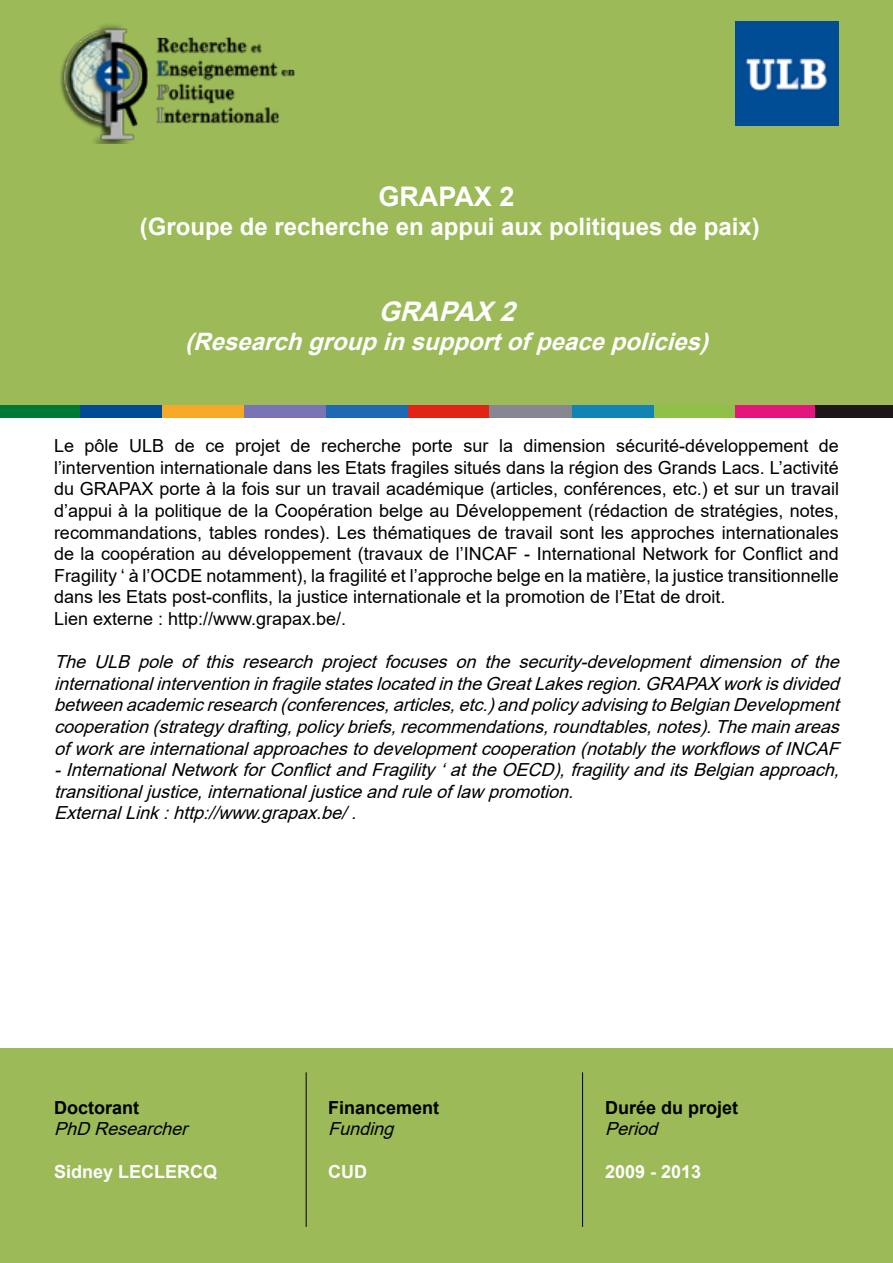
<style>
.page{position:relative;width:893px;height:1263px;background:#fff}
.page>*{position:absolute;margin:0;border:0;box-sizing:border-box;transform-origin:0 0}
.t1{font:700 27px "Arial";color:#fff}
.t2{font:italic 700 27px "Arial";color:#fff}
.t3{font:700 24px "Arial";color:#fff}
.t4{font:italic 700 24px "Arial";color:#fff}
.t5{font:18px/21.6px "Arial";color:#000}
.t6{font:italic 18px/21.6px "Arial";color:#000}
.t7{font:700 18px "Arial";color:#000}
.t8{font:700 18px "Arial";color:#fff}
</style>
<div class="page">
<div style="left:0;top:0;width:893px;height:405px;background:#9cba58"></div>
<img style="left:736px;top:22px;width:103px;height:103px">
<div style="left:0;top:1048px;width:893px;height:215px;background:#9cba58"></div>
<hr style="left:306px;top:1072px;width:1px;height:155px;background:#000">
<hr style="left:582px;top:1072px;width:1px;height:155px;background:#000">
<img style="left:60px;top:25px;width:235px;height:118px">
<div style="left:734px;top:405px;width:82px;height:12px;background:#e4167d"></div>
<div style="left:816px;top:405px;width:77px;height:12px;background:#1d171a"></div>
<div style="left:654px;top:405px;width:80px;height:12px;background:#8fc148"></div>
<div style="left:408px;top:405px;width:82px;height:12px;background:#e22417"></div>
<div style="left:326px;top:405px;width:82px;height:12px;background:#1f69b2"></div>
<div style="left:572px;top:405px;width:82px;height:12px;background:#1284b4"></div>
<div style="left:79px;top:405px;width:84px;height:12px;background:#004b93"></div>
<div style="left:244px;top:405px;width:82px;height:12px;background:#7874b5"></div>
<div style="left:490px;top:405px;width:82px;height:12px;background:#868790"></div>
<div style="left:162px;top:405px;width:82px;height:12px;background:#f7a827"></div>
<div style="left:0;top:405px;width:79px;height:12px;background:#007934"></div>
<h1 class="t1" style="left:378px;top:177px;width:138px">GRAPAX 2</h1>
<h2 class="t3" style="left:140px;top:209px;width:622px">(Groupe de recherche en appui aux politiques de paix)</h2>
<h1 class="t2" style="left:378px;top:292px;width:148px">GRAPAX2</h1>
<h2 class="t4" style="left:185px;top:324px;width:534px">(Researchgroupinsupportofpeacepolicies)</h2>
<p class="t5" style="left:54px;top:435px;width:786px">Le pôle ULB de ce projet de recherche porte sur la dimension sécurité-développement de l’intervention internationale dans les Etats fragiles situés dans la région des Grands Lacs. L’activité du GRAPAX porte à la fois sur un travail académique (articles, conférences, etc.) et sur un travail d’appui à la politique de la Coopération belge au Développement (rédaction de stratégies, notes, recommandations, tables rondes). Les thématiques de travail sont les approches internationales de la coopération au développement (travaux de l’INCAF - International Network for Conflict and Fragility ‘ à l’OCDE notamment), la fragilité et l’approche belge en la matière, la justice transitionnelle dans les Etats post-conflits, la justice internationale et la promotion de l’Etat de droit.<br>Lien externe : http://www.grapax.be/.</p>
<p class="t6" style="left:54px;top:651px;width:793px">The ULB pole of this research project focuses on the security-development dimension of the internationalinterventioninfragilestateslocatedintheGreatLakesregion.GRAPAXworkisdivided betweenacademicresearch(conferences,articles,etc.)andpolicyadvisingtoBelgianDevelopment cooperation(strategydrafting,policybriefs,recommendations,roundtables,notes).Themainareas ofworkareinternationalapproachestodevelopmentcooperation(notablytheworkflowsofINCAF -InternationalNetworkforConflictandFragility‘attheOECD),fragilityanditsBelgianapproach, transitionaljustice,internationaljusticeandruleoflaw promotion.<br>ExternalLink:http://www.grapax.be/.</p>
<p class="t7" style="left:54px;top:1094px;width:86px">Doctorant</p>
<p class="t6" style="left:54px;top:1118px;width:141px">PhD Researcher</p>
<p class="t8" style="left:54px;top:1159px;width:165px">Sidney LECLERCQ</p>
<p class="t7" style="left:328px;top:1094px;width:113px">Financement</p>
<p class="t6" style="left:328px;top:1118px;width:73px">Funding</p>
<p class="t8" style="left:328px;top:1159px;width:40px">CUD</p>
<p class="t7" style="left:605px;top:1094px;width:135px">Durée du projet</p>
<p class="t6" style="left:605px;top:1118px;width:60px">Period</p>
<p class="t8" style="left:605px;top:1159px;width:98px">2009 - 2013</p>
</div>
